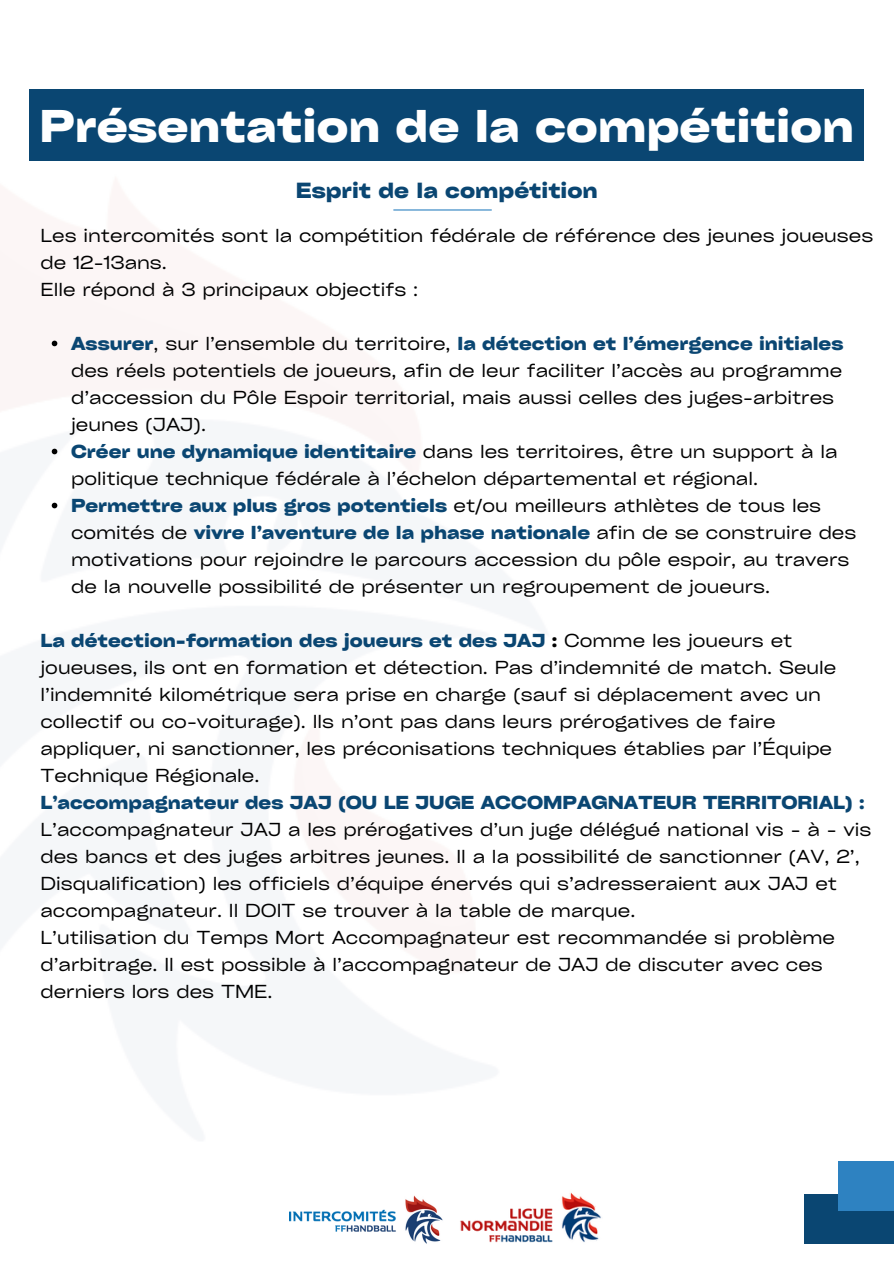
<style>
.page{position:relative;width:894px;height:1264px;background:#fff}
.page>*{position:absolute;margin:0;border:0;box-sizing:border-box;transform-origin:0 0}
.t1{font:700 expanded 43.95px "Cy Grotesk";color:#fff}
.t2{font:700 expanded 21px "Cy Grotesk";color:#0a4672}
.t3{font:expanded 18px/27px "Cy Grotesk";color:#000}
.t4{font:700 expanded 18px "Cy Grotesk";color:#0a4672}
.s1{font-weight:700;color:#0a4672}
.s2{font-weight:700}
</style>
<div class="page">
<img style="left:460px;top:1192px;width:141px;height:51px">
<img style="left:290px;top:1195px;width:153px;height:49px">
<div style="left:804px;top:1194px;width:89px;height:49px;background:#0a4672"></div>
<div style="left:838px;top:1161px;width:55px;height:49px;background:#2e82c1"></div>
<div style="left:30px;top:89px;width:833px;height:72px;background:#0a4672"></div>
<svg style="left:52px;top:340px;width:5px;height:6px"></svg>
<svg style="left:52px;top:448px;width:5px;height:6px"></svg>
<svg style="left:52px;top:502px;width:5px;height:6px"></svg>
<hr style="left:393px;top:209px;width:98px;height:1px;background:#2e82c1">
<p class="t1" style="left:40px;top:98px;width:815px">Présentation de la compétition</p>
<p class="t2" style="left:296px;top:177px;width:303px">Esprit de la compétition</p>
<p class="t3" style="left:40px;top:221px;width:834px">Les intercomités sont la compétition fédérale de référence des jeunes joueuses de 12-13ans.</p>
<p class="t3" style="left:40px;top:275px;width:379px">Elle répond à 3 principaux objectifs :</p>
<h1 class="t3" style="left:71px;top:329px;width:773px"><span class="s1">Assurer</span>, sur l’ensemble du territoire, <span class="s1">la détection et l’émergence initiales </span>des réels potentiels de joueurs, afin de leur faciliter l’accès au programme d’accession du Pôle Espoir territorial, mais aussi celles des juges-arbitres jeunes (JAJ).</h1>
<h2 class="t3" style="left:71px;top:437px;width:767px"><span class="s1">Créer une dynamique identitaire</span> dans les territoires, être un support à la politique technique fédérale à l’échelon départemental et régional.</h2>
<p class="t3" style="left:71px;top:491px;width:786px"><span class="s1">Permettre aux plus gros potentiels</span> et/ou meilleurs athlètes de tous les comités de <span class="s1">vivre l’aventure de la phase nationale</span> afin de se construire des motivations pour rejoindre le parcours accession du pôle espoir, au travers de la nouvelle possibilité de présenter un regroupement de joueurs.</p>
<p class="t3" style="left:40px;top:626px;width:797px"><span class="s1">La détection-formation des joueurs et des JAJ</span> <span class="s2">:</span> Comme les joueurs et joueuses, ils ont en formation et détection. Pas d’indemnité de match. Seule l’indemnité kilométrique sera prise en charge (sauf si déplacement avec un collectif ou co-voiturage). Ils n’ont pas dans leurs prérogatives de faire appliquer, ni sanctionner, les préconisations techniques établies par l’Équipe Technique Régionale.</p>
<p class="t4" style="left:40px;top:790px;width:825px">L’accompagnateur des JAJ (OU LE JUGE ACCOMPAGNATEUR TERRITORIAL) :</p>
<p class="t3" style="left:40px;top:815px;width:832px">L’accompagnateur JAJ a les prérogatives d’un juge délégué́ national vis - à - vis des bancs et des juges arbitres jeunes. Il a la possibilité́ de sanctionner (AV, 2’, Disqualification) les officiels d’équipe énervés qui s’adresseraient aux JAJ et accompagnateur. Il DOIT se trouver à la table de marque.</p>
<p class="t3" style="left:40px;top:923px;width:795px">L’utilisation du Temps Mort Accompagnateur est recommandée si problème d’arbitrage. Il est possible à l’accompagnateur de JAJ de discuter avec ces derniers lors des TME.</p>
</div>
